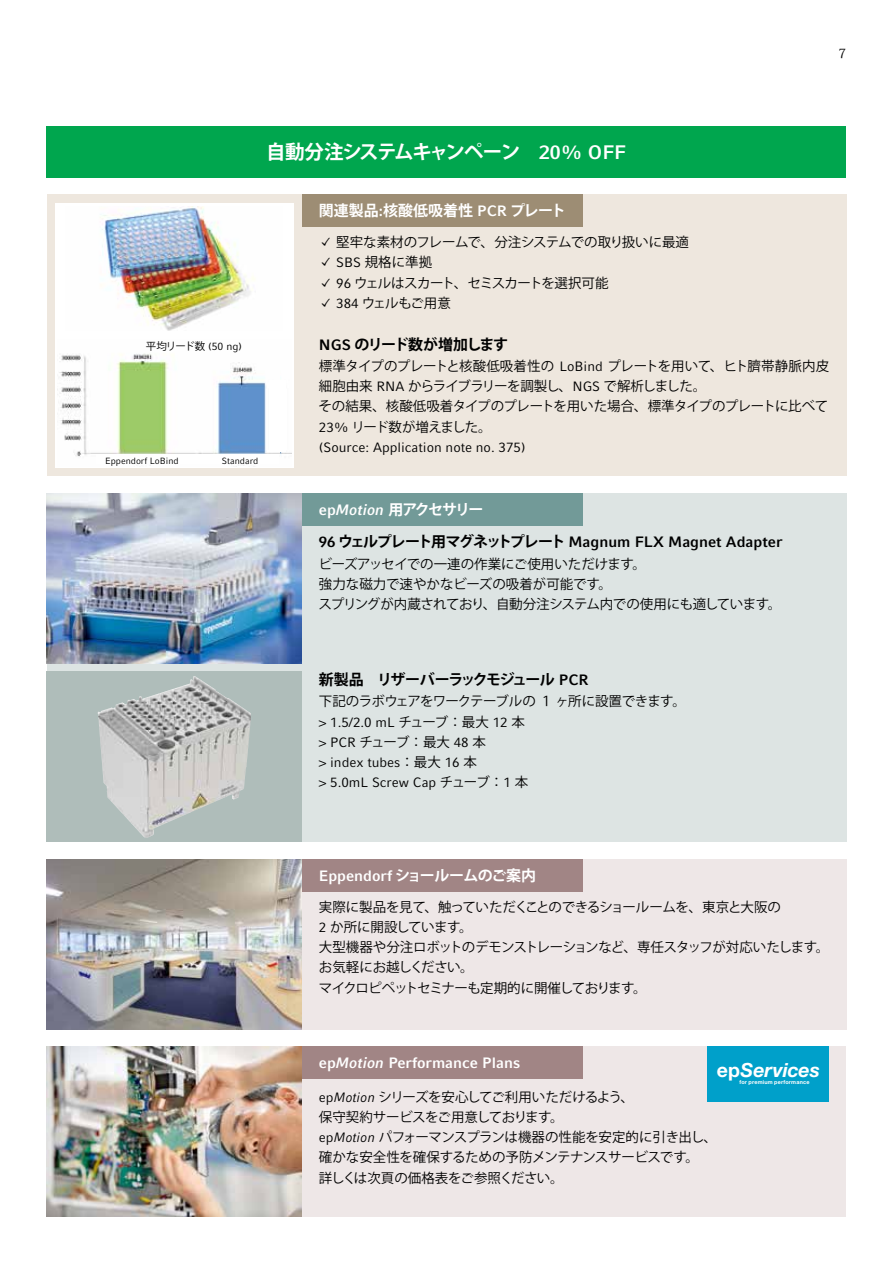
<style>
.page{position:relative;width:893px;height:1263px;background:#fff}
.page>*{position:absolute;margin:0;border:0;box-sizing:border-box;transform-origin:0 0}
.t1{font:700 19.5px "Koz Go Pr 6 N";letter-spacing:-.07em;color:#fff}
.t2{font:italic 700 19.5px "EP Helvetica";color:#fff}
.t3{font:700 15px "Compatil Factfor Eppendorf";color:#000}
.t4{font:700 15px "Compatil Factfor Eppendorf";color:#fff}
.t5{font:700 15px "Koz Go Pr 6 N";letter-spacing:-.08em;color:#000}
.t6{font:700 15px "Koz Go Pr 6 N";letter-spacing:-.04em;color:#fff}
.t7{font:700 15px "Koz Go Pr 6 N";color:#fff}
.t8{font:700 15px "Koz Go Pr 6 N";letter-spacing:-.125em;color:#fff}
.t9{font:700 15px "Koz Go Pr 6 N";letter-spacing:-.1em;color:#000}
.t10{font:13.5px/20.2px "Koz Go Pr 6 N";letter-spacing:-.03em;color:#000}
.t11{font:13.5px/20.2px "Compatil Factfor Eppendorf";color:#000}
.t12{font:13.5px/20.2px "Koz Go Pr 6 N";letter-spacing:-.01em;color:#000}
.t13{font:12.75px "Koz Min Pr 6 N";color:#000}
.t14{font:10.5px "Koz Go Pr 6 N";letter-spacing:-.09em;color:#000}
.t15{font:9px "Compatil Factfor Eppendorf";color:#000}
.t16{font:700 5.4px "EP Helvetica";letter-spacing:.03em;color:#fff}
.s1{font-family:"Compatil Factfor Eppendorf"}
.s2{font-family:"Compatil Factfor Eppendorf";font-style:italic}
.s3{font-family:"Koz Go Pr 6 N"}
.s4{font-style:italic}
.s5{font-style:normal}
</style>
<div class="page">
<div style="left:47px;top:194px;width:799px;height:282px;background:#eee7de"></div>
<div style="left:47px;top:493px;width:799px;height:349px;background:#dde4e3"></div>
<div style="left:47px;top:1046px;width:799px;height:170px;background:#eee7e7"></div>
<div style="left:708px;top:1046px;width:121px;height:55px;background:#00a0ca"></div>
<div style="left:302px;top:1046px;width:281px;height:32px;background:#a18585"></div>
<img style="left:47px;top:1046px;width:255px;height:170px">
<div style="left:47px;top:126px;width:799px;height:51px;background:#00a64e"></div>
<div style="left:302px;top:859px;width:544px;height:170px;background:#eee7e7"></div>
<img style="left:47px;top:859px;width:255px;height:170px">
<div style="left:302px;top:859px;width:281px;height:32px;background:#a18585"></div>
<img style="left:47px;top:493px;width:255px;height:170px">
<div style="left:47px;top:672px;width:255px;height:170px;background:#afbdba"></div>
<div style="left:302px;top:493px;width:281px;height:33px;background:#729a98"></div>
<div style="left:302px;top:194px;width:281px;height:33px;background:#9d8d74"></div>
<div style="left:55px;top:203px;width:238px;height:265px;background:#fff"></div>
<img style="left:57px;top:353px;width:234px;height:113px">
<img style="left:204px;top:353px;width:75px;height:113px">
<div style="left:96px;top:454px;width:183px;height:10px;background:#fff"></div>
<div style="left:270px;top:380px;width:16px;height:72px;background:#fff"></div>
<img style="left:100px;top:206px;width:155px;height:125px">
<img style="left:98px;top:676px;width:153px;height:162px">
<p class="t13" style="left:838px;top:46px;width:9px">7</p>
<h1 class="t1" style="left:266px;top:141px;width:362px">自動分注システムキャンペーン　<span class="s1">20% OFF</span></h1>
<p class="t14" style="left:146px;top:340px;width:98px">平均リード数 <span class="s1">(50 ng)</span></p>
<p class="t15" style="left:105px;top:455px;width:75px">Eppendorf LoBind</p>
<p class="t15" style="left:222px;top:455px;width:38px">Standard</p>
<p class="t7" style="left:319px;top:202px;width:248px">関連製品<span class="s1">:</span>核酸低吸着性 <span class="s1">PCR</span> プレート</p>
<p class="t10" style="left:336px;top:232px;width:354px">堅牢な素材のフレームで、分注システムでの取り扱いに最適<br><span class="s1">SBS</span> 規格に準拠<br><span class="s1">96</span> ウェルはスカート、セミスカートを選択可能<br><span class="s1">384</span> ウェルもご用意</p>
<p class="t9" style="left:319px;top:336px;width:191px"><span class="s1">NGS</span> のリード数が増加します</p>
<p class="t10" style="left:319px;top:356px;width:512px">標準タイプのプレートと核酸低吸着性の <span class="s1">LoBind</span> プレートを用いて、ヒト臍帯静脈内皮細胞由来 <span class="s1">RNA</span> からライブラリーを調製し、<span class="s1">NGS</span> で解析しました。<br>その結果、核酸低吸着タイプのプレートを用いた場合、標準タイプのプレートに比べて<span class="s1">23%</span> リード数が増えました。</p>
<p class="t11" style="left:319px;top:437px;width:208px">(Source: Application note no. 375)</p>
<p class="t8" style="left:319px;top:501px;width:166px"><span class="s1">ep</span><span class="s2">Motion</span> 用アクセサリー</p>
<p class="t3" style="left:319px;top:533px;width:465px">96 <span class="s3">ウェルプレート用マグネットプレート</span> Magnum FLX Magnet Adapter</p>
<p class="t12" style="left:318px;top:554px;width:464px">ビーズアッセイでの一連の作業にご使用いただけます。<br>強力な磁力で速やかなビーズの吸着が可能です。<br>スプリングが内蔵されており、自動分注システム内での使用にも適しています。</p>
<p class="t5" style="left:319px;top:671px;width:271px">新製品　リザーバーラックモジュール <span class="s1">PCR</span></p>
<p class="t10" style="left:319px;top:691px;width:368px">下記のラボウェアをワークテーブルの１ヶ所に設置できます。</p>
<p class="t11" style="left:319px;top:712px;width:208px">&gt; 1.5/2.0 mL <span class="s3">チューブ：最大</span> 12 <span class="s3">本</span></p>
<p class="t10" style="left:319px;top:732px;width:169px"><span class="s1">&gt; PCR</span> チューブ：最大 <span class="s1">48</span> 本</p>
<p class="t11" style="left:319px;top:752px;width:211px">&gt; index tubes<span class="s3">：最大</span> 16 <span class="s3">本<br></span>&gt; 5.0mL Screw Cap <span class="s3">チューブ：</span>1 <span class="s3">本</span></p>
<p class="t6" style="left:319px;top:867px;width:219px"><span class="s1">Eppendorf</span> ショールームのご案内</p>
<p class="t10" style="left:319px;top:897px;width:512px">実際に製品を見て、触っていただくことのできるショールームを、東京と大阪の<br><span class="s1">2</span> か所に開設しています。<br>大型機器や分注ロボットのデモンストレーションなど、専任スタッフが対応いたします。お気軽にお越しください。<br>マイクロピペットセミナーも定期的に開催しております。</p>
<p class="t4" style="left:319px;top:1054px;width:203px">ep<span class="s4">Motion</span> Performance Plans</p>
<p class="t10" style="left:319px;top:1087px;width:399px"><span class="s1">ep</span><span class="s2">Motion</span> シリーズを安心してご利用いただけるよう、<br>保守契約サービスをご用意しております。<br><span class="s1">ep</span><span class="s2">Motion</span> パフォーマンスプランは機器の性能を安定的に引き出し、確かな安全性を確保するための予防メンテナンスサービスです。<br>詳しくは次頁の価格表をご参照ください。</p>
<h1 class="t2" style="left:717px;top:1058px;width:105px"><span class="s5">ep</span>Services</h1>
<p class="t16" style="left:739px;top:1079px;width:72px">for premium performance</p>
</div>
